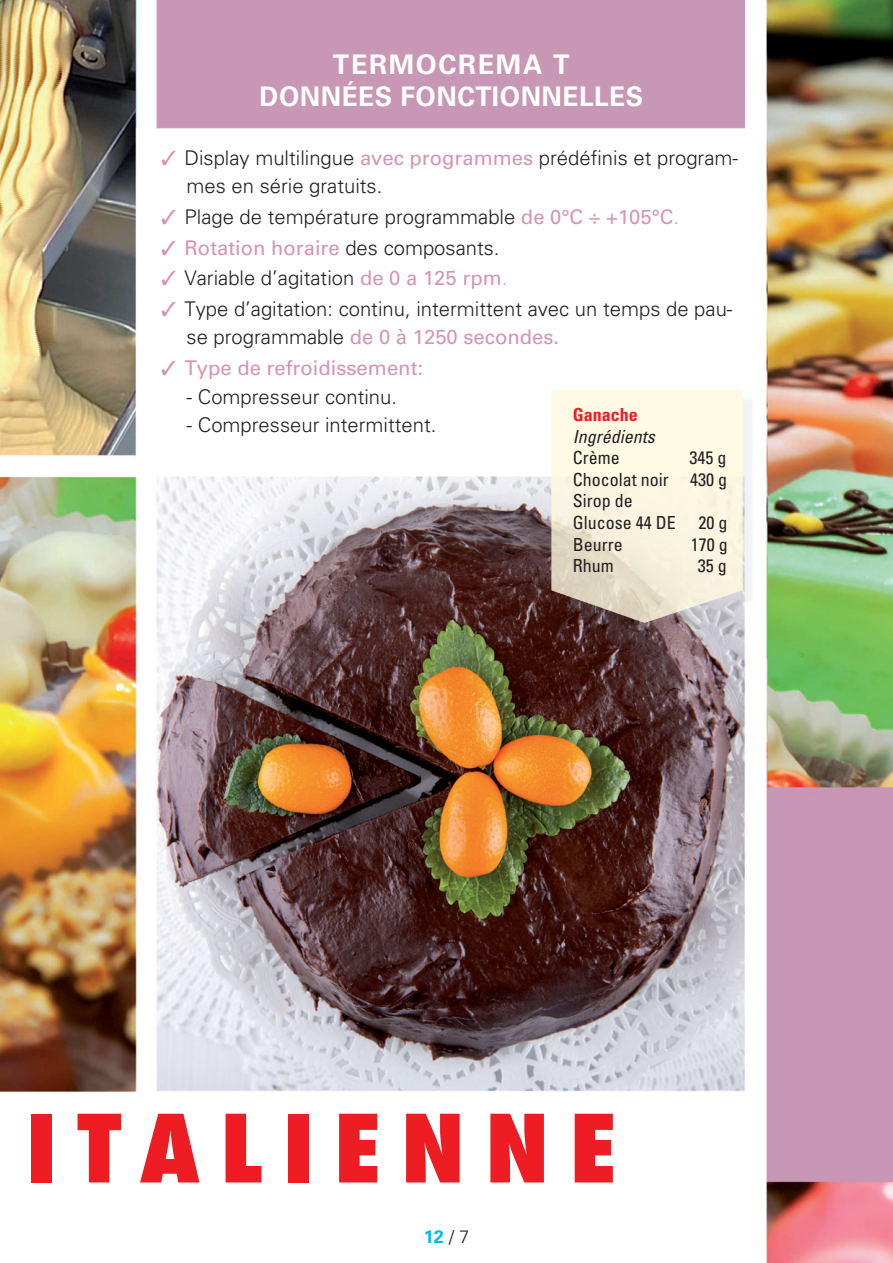
<style>
.page{position:relative;width:893px;height:1263px;background:#fff}
.page>*{position:absolute;margin:0;border:0;box-sizing:border-box;transform-origin:0 0}
.t1{font:800 condensed 91.2px "Futura";letter-spacing:.2em;color:#ee1d23;scale:1.11 1}
.t2{font:700 27px "Univers";letter-spacing:.02em;color:#fff}
.t3{font:700 27px "Univers";letter-spacing:.06em;color:#fff}
.t4{font:300 20.25px/28.5px "Univers";color:#231f20}
.t5{font:20.25px "Univers";color:#d593b4}
.t6{font:condensed 18px "Univers";color:#231f20}
.t7{font:italic condensed 18px "Univers";color:#231f20}
.t8{font:700 condensed 18px "Univers";color:#ee1d23}
.t9{font:700 18px "Univers";color:#00baf1}
.s1{color:#d593b4}
.s2{font-weight:400;color:#d593b4}
.s3{font-weight:300;color:#231f20}
</style>
<div class="page">
<img style="left:0;top:0;width:893px;height:1263px">
<div style="left:558px;top:397px;width:196px;height:237px;background:#231f20;opacity:.07"></div>
<svg style="left:551px;top:390px;width:192px;height:233px"></svg>
<p class="t3" style="left:333px;top:49px;width:238px">TERMOCREMA T</p>
<p class="t2" style="left:260px;top:80px;width:385px">DONNÉES FONCTIONNELLES</p>
<p class="t4" style="left:187px;top:143px;width:553px;text-indent:-26px"><span class="s1">✓</span> Display multilingue <span class="s2">avec programmes</span> prédéfinis et program&shy;mes en série gratuits.</p>
<p class="t4" style="left:161px;top:203px;width:519px"><span class="s1">✓</span> Plage de température programmable <span class="s2">de 0°C ÷ +105°C</span><span class="s1">.</span></p>
<p class="t5" style="left:161px;top:235px;width:340px">✓ Rotation horaire <span class="s3">des composants.</span></p>
<p class="t4" style="left:161px;top:264px;width:348px"><span class="s1">✓</span> Variable d’agitation <span class="s2">de 0 a 125 rpm</span><span class="s1">.</span></p>
<p class="t4" style="left:187px;top:294px;width:547px;text-indent:-26px"><span class="s1">✓</span> Type d’agitation: continu, intermittent avec un temps de pau&shy;se programmable <span class="s2">de 0 à 1250 secondes.</span></p>
<p class="t5" style="left:161px;top:356px;width:263px">✓ Type de refroidissement:</p>
<p class="t4" style="left:187px;top:382px;width:212px">- Compresseur continu.</p>
<p class="t4" style="left:187px;top:411px;width:251px">- Compresseur intermittent.</p>
<p class="t8" style="left:573px;top:403px;width:66px">Ganache</p>
<p class="t7" style="left:573px;top:425px;width:83px">Ingrédients</p>
<p class="t6" style="left:573px;top:446px;width:48px">Crème</p>
<p class="t6" style="left:689px;top:446px;width:38px">345 g</p>
<p class="t6" style="left:573px;top:468px;width:156px">Chocolat noir 430 g</p>
<p class="t6" style="left:573px;top:490px;width:61px">Sirop de</p>
<p class="t6" style="left:573px;top:511px;width:104px">Glucose 44 DE</p>
<p class="t6" style="left:698px;top:511px;width:30px">20 g</p>
<p class="t6" style="left:573px;top:533px;width:51px">Beurre</p>
<p class="t6" style="left:691px;top:533px;width:38px">170 g</p>
<p class="t6" style="left:573px;top:554px;width:43px">Rhum</p>
<p class="t6" style="left:698px;top:554px;width:30px">35 g</p>
<p class="t1" style="left:26px;top:1086px;width:533px">ITALIENNE</p>
<p class="t9" style="left:424px;top:1226px;width:47px">12 <span class="s3">/ 7</span></p>
</div>
